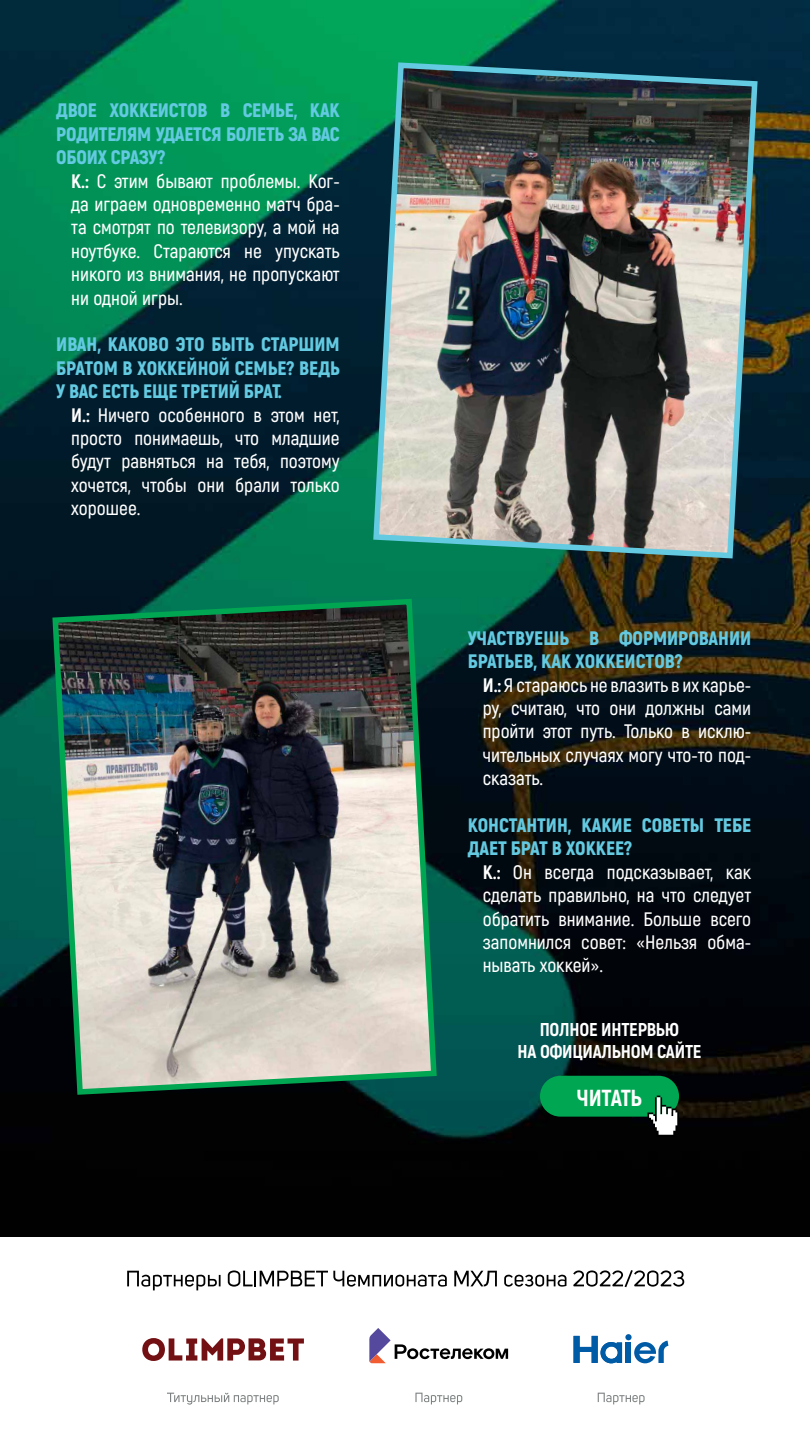
<style>
.page{position:relative;width:810px;height:1440px;background:#fff}
.page>*{position:absolute;margin:0;border:0;box-sizing:border-box;transform-origin:0 0}
.t1{font:800 23.17px "Akrobat";letter-spacing:-.02em;color:#fff}
.t2{font:600 19.5px/23.4px "Akrobat";color:#fff;text-align:justify}
.t3{font:900 19.5px/23.4px "Akrobat";letter-spacing:-.01em;color:#63cae1;text-align:justify}
.t4{font:800 18.6px/22px "Akrobat";letter-spacing:-.01em;color:#fff;text-align:center}
.s1{font-weight:800}
</style>
<div class="page">
<img style="left:0;top:0;width:810px;height:1237px">
<svg style="left:127px;top:1271px;width:94px;height:19px"></svg>
<svg style="left:228px;top:1270px;width:219px;height:17px"></svg>
<svg style="left:454px;top:1271px;width:43px;height:15px"></svg>
<svg style="left:504px;top:1275px;width:62px;height:12px"></svg>
<svg style="left:573px;top:1270px;width:111px;height:17px"></svg>
<svg style="left:167px;top:1393px;width:112px;height:12px"></svg>
<svg style="left:142px;top:1338px;width:162px;height:23px"></svg>
<svg style="left:415px;top:1393px;width:47px;height:11px"></svg>
<svg style="left:369px;top:1328px;width:139px;height:35px"></svg>
<div style="left:625px;top:1334px;width:7px;height:6px;background:#005ba7;border-radius:50%"></div>
<div style="left:626px;top:1342px;width:5px;height:21px;background:#005ba7"></div>
<svg style="left:574px;top:1336px;width:48px;height:27px"></svg>
<svg style="left:634px;top:1341px;width:34px;height:22px"></svg>
<svg style="left:598px;top:1393px;width:47px;height:11px"></svg>
<img style="left:370px;top:60px;width:390px;height:501px">
<img style="left:50px;top:596px;width:390px;height:502px">
<div style="left:540px;top:1076px;width:139px;height:41px;background:#00a651;border-radius:20px"></div>
<svg style="left:647px;top:1096px;width:32px;height:41px"></svg>
<p class="t3" style="left:56px;top:99px;width:285px">ДВОЕ ХОККЕИСТОВ В СЕМЬЕ, КАК РОДИТЕЛЯМ УДАЕТСЯ БОЛЕТЬ ЗА ВАС ОБОИХ СРАЗУ?</p>
<p class="t2" style="left:71px;top:169px;width:270px"><span class="s1">К.:</span> С этим бывают проблемы. Ког&shy;да играем одновременно матч бра&shy;та смотрят по телевизору, а мой на ноутбуке. Стараются не упускать никого из внимания, не пропускают ни одной игры.</p>
<p class="t3" style="left:56px;top:333px;width:285px">ИВАН, КАКОВО ЭТО БЫТЬ СТАРШИМ БРАТОМ В ХОККЕЙНОЙ СЕМЬЕ? ВЕДЬ У ВАС ЕСТЬ ЕЩЕ ТРЕТИЙ БРАТ.</p>
<p class="t2" style="left:71px;top:403px;width:270px"><span class="s1">И.:</span> Ничего особенного в этом нет, просто понимаешь, что младшие будут равняться на тебя, поэтому хочется, чтобы они брали только хорошее.</p>
<p class="t3" style="left:468px;top:626px;width:285px">УЧАСТВУЕШЬ В ФОРМИРОВАНИИ<br>БРАТЬЕВ, КАК ХОККЕИСТОВ?</p>
<p class="t2" style="left:483px;top:673px;width:270px"><span class="s1">И.:</span> Я стараюсь не влазить в их карье&shy;ру, считаю, что они должны сами пройти этот путь. Только в исклю&shy;чительных случаях могу что-то под&shy;сказать.</p>
<p class="t3" style="left:468px;top:813px;width:285px">КОНСТАНТИН, КАКИЕ СОВЕТЫ ТЕБЕ<br>ДАЕТ БРАТ В ХОККЕЕ?</p>
<p class="t2" style="left:483px;top:860px;width:270px"><span class="s1">К.:</span> Он всегда подсказывает, как сделать правильно, на что следует обратить внимание. Больше всего запомнился совет: «Нельзя обма&shy;нывать хоккей».</p>
<p class="t4" style="left:518px;top:1018px;width:185px">ПОЛНОЕ ИНТЕРВЬЮ<br>НА ОФИЦИАЛЬНОМ САЙТЕ</p>
<p class="t1" style="left:577px;top:1083px;width:67px">ЧИТАТЬ</p>
</div>
